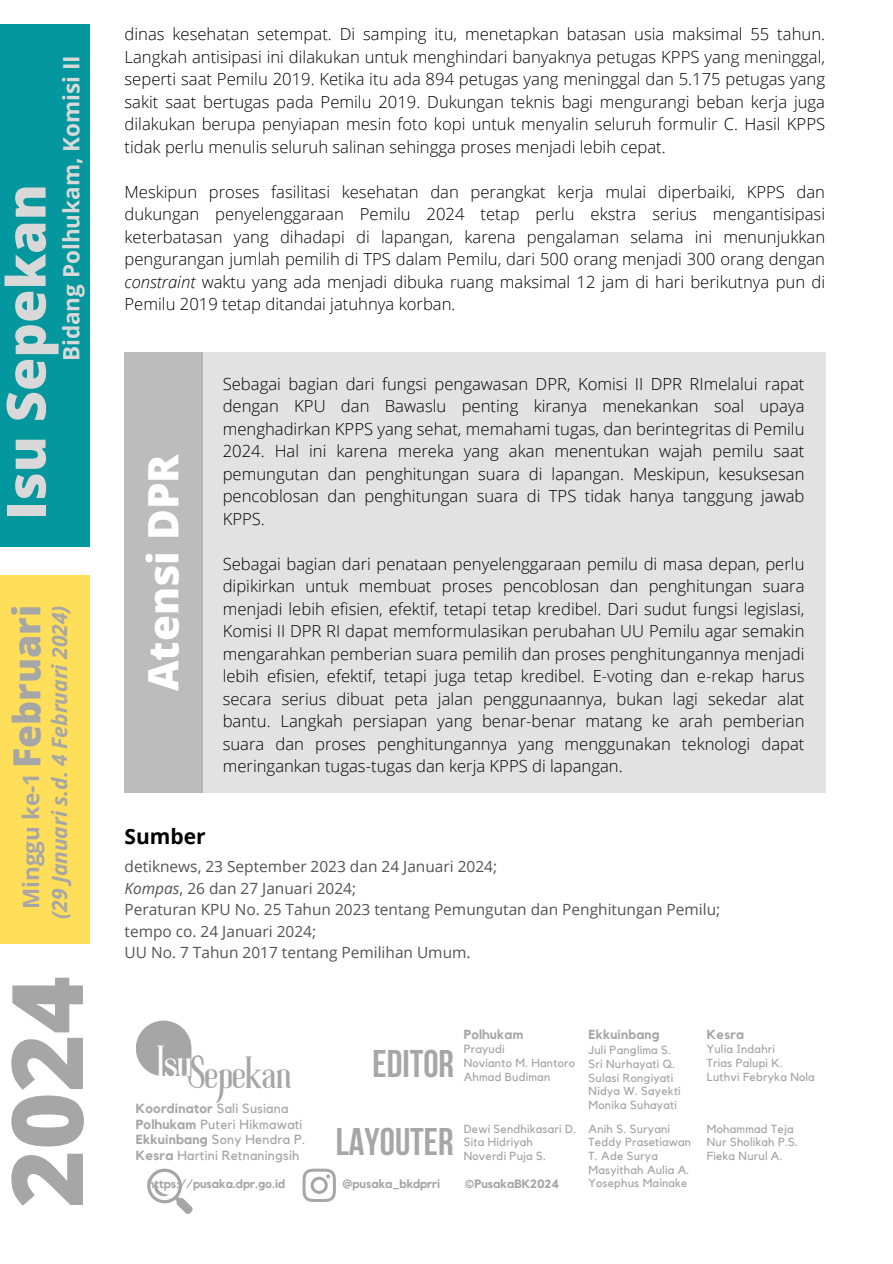
<style>
.page{position:relative;width:893px;height:1264px;background:#fff}
.page>*{position:absolute;margin:0;border:0;box-sizing:border-box;transform-origin:0 0}
.t1{font:800 98.85px "Open Sans";color:#a6a6a6}
.t2{font:800 54px "Open Sans";color:#d9d9d9}
.t3{font:800 42px "Open Sans";color:#fff}
.t4{font:40.65px "Roller Coaster";color:#a6a6a6}
.t5{font:40.65px "Roller Coaster";color:#fff}
.t6{font:700 38.4px "Bebas Neue";color:#a6a6a6}
.t7{font:800 37.5px "Open Sans";color:#a6a6a6}
.t8{font:700 22.5px "Open Sans";color:#d9d9d9}
.t9{font:700 22.5px "Open Sans";color:#a6a6a6}
.t10{font:italic 700 21px "Open Sans";color:#a6a6a6}
.t11{font:700 21px "Open Sans";color:#000}
.t12{font:300 16.65px/22.5px "Open Sans";color:#000;text-align:justify}
.t13{font:15.45px "Open Sans";color:#545454}
.t14{font:13.2px "Kollektif";letter-spacing:.02em;color:#a6a6a6}
.t15{font:700 13.2px "Kollektif";letter-spacing:.02em;color:#a6a6a6}
.t16{font:700 13.05px "Kollektif";letter-spacing:.02em;color:#a6a6a6}
.t17{font:700 12px "Kollektif";color:#a6a6a6}
.t18{font:11.7px "Kollektif";letter-spacing:.02em;color:#a6a6a6}
.s1{font-style:italic}
.s2{font-weight:400}
.s3{font-weight:700}
</style>
<div class="page">
<div style="left:201px;top:352px;width:624px;height:441px;background:#e2e2e2"></div>
<div style="left:0;top:25px;width:89px;height:522px;background:#04979d"></div>
<div style="left:0;top:575px;width:89px;height:368px;background:#ffde59"></div>
<svg style="left:136px;top:1020px;width:55px;height:56px"></svg>
<svg style="left:302px;top:1168px;width:34px;height:33px"></svg>
<svg style="left:147px;top:1168px;width:46px;height:46px"></svg>
<div style="left:124px;top:352px;width:79px;height:441px;background:#bcbcbc"></div>
<p class="t8" style="left:55px;top:361px;width:308px;rotate:-90deg">Bidang Polhukam, Komisi II</p>
<p class="t2" style="left:-12px;top:520px;width:337px;rotate:-90deg">Isu Sepekan</p>
<p class="t10" style="left:45px;top:919px;width:316px;rotate:-90deg">(29 Januari s.d. 4 Februari 2024)</p>
<p class="t7" style="left:0;top:768px;width:165px;rotate:-90deg">Februari</p>
<p class="t9" style="left:15px;top:909px;width:138px;rotate:-90deg">Minggu ke-1</p>
<p class="t1" style="left:-23px;top:1207px;width:233px;rotate:-90deg">2024</p>
<p class="t12" style="left:124px;top:22px;width:702px">dinas kesehatan setempat. Di samping itu, menetapkan batasan usia maksimal 55 tahun.<br>Langkah antisipasi ini dilakukan untuk menghindari banyaknya petugas KPPS yang meninggal, seperti saat Pemilu 2019. Ketika itu ada 894 petugas yang meninggal dan 5.175 petugas yang sakit saat bertugas pada Pemilu 2019. Dukungan teknis bagi mengurangi beban kerja juga dilakukan berupa penyiapan mesin foto kopi untuk menyalin seluruh formulir C. Hasil KPPS tidak perlu menulis seluruh salinan sehingga proses menjadi lebih cepat.</p>
<p class="t12" style="left:124px;top:180px;width:702px">Meskipun proses fasilitasi kesehatan dan perangkat kerja mulai diperbaiki, KPPS dan dukungan penyelenggaraan Pemilu 2024 tetap perlu ekstra serius mengantisipasi keterbatasan yang dihadapi di lapangan, karena pengalaman selama ini menunjukkan pengurangan jumlah pemilih di TPS dalam Pemilu, dari 500 orang menjadi 300 orang dengan <span class="s1">constraint</span> waktu yang ada menjadi dibuka ruang maksimal 12 jam di hari berikutnya pun di Pemilu 2019 tetap ditandai jatuhnya korban.</p>
<p class="t3" style="left:134px;top:691px;width:239px;rotate:-90deg">Atensi DPR</p>
<p class="t12" style="left:223px;top:372px;width:583px">Sebagai bagian dari fungsi pengawasan DPR, Komisi II DPR RImelalui rapat dengan KPU dan Bawaslu penting kiranya menekankan soal upaya menghadirkan KPPS yang sehat, memahami tugas, dan berintegritas di Pemilu 2024. Hal ini karena mereka yang akan menentukan wajah pemilu saat pemungutan dan penghitungan suara di lapangan. Meskipun, kesuksesan pencoblosan dan penghitungan suara di TPS tidak hanya tanggung jawab KPPS.</p>
<p class="t12" style="left:223px;top:552px;width:583px">Sebagai bagian dari penataan penyelenggaraan pemilu di masa depan, perlu dipikirkan untuk membuat proses pencoblosan dan penghitungan suara menjadi lebih efisien, efektif, tetapi tetap kredibel. Dari sudut fungsi legislasi, Komisi II DPR RI dapat memformulasikan perubahan UU Pemilu agar semakin mengarahkan pemberian suara pemilih dan proses penghitungannya menjadi lebih efisien, efektif, tetapi juga tetap kredibel. E-voting dan e-rekap harus secara serius dibuat peta jalan penggunaannya, bukan lagi sekedar alat bantu. Langkah persiapan yang benar-benar matang ke arah pemberian suara dan proses penghitungannya yang menggunakan teknologi dapat meringankan tugas-tugas dan kerja KPPS di lapangan.</p>
<p class="t11" style="left:124px;top:821px;width:83px">Sumber</p>
<p class="t13" style="left:124px;top:855px;width:374px">detiknews, 23 September 2023 dan 24 Januari 2024;</p>
<p class="t13" style="left:124px;top:877px;width:233px"><span class="s1">Kompas</span>, 26 dan 27 Januari 2024;</p>
<p class="t13" style="left:124px;top:898px;width:597px">Peraturan KPU No. 25 Tahun 2023 tentang Pemungutan dan Penghitungan Pemilu;</p>
<p class="t13" style="left:124px;top:920px;width:193px">tempo co. 24 Januari 2024;</p>
<p class="t13" style="left:124px;top:941px;width:347px">UU No. 7 Tahun 2017 tentang Pemilihan Umum.</p>
<h2 class="t5" style="left:157px;top:1046px;width:37px">Isu</h2>
<p class="t4" style="left:187px;top:1057px;width:105px">Sepekan</p>
<p class="t15" style="left:136px;top:1102px;width:154px">Koordinator <span class="s2">Sali Susiana</span></p>
<h3 class="t14" style="left:136px;top:1118px;width:168px"><span class="s3">Polhukam</span> Puteri Hikmawati</h3>
<h4 class="t14" style="left:136px;top:1133px;width:171px"><span class="s3">Ekkuinbang</span> Sony Hendra P.</h4>
<p class="t14" style="left:136px;top:1148px;width:165px"><span class="s3">Kesra</span> Hartini Retnaningsih</p>
<h6 class="t17" style="left:148px;top:1177px;width:139px">https://pusaka.dpr.go.id</h6>
<p class="t6" style="left:372px;top:1048px;width:83px">EDITOR</p>
<p class="t16" style="left:463px;top:1028px;width:61px">Polhukam</p>
<h1 class="t18" style="left:463px;top:1043px;width:42px">Prayudi</h1>
<p class="t18" style="left:463px;top:1057px;width:113px">Novianto M. Hantoro</p>
<p class="t18" style="left:463px;top:1071px;width:88px">Ahmad Budiman</p>
<h4 class="t6" style="left:336px;top:1125px;width:119px">LAYOUTER</h4>
<p class="t18" style="left:463px;top:1123px;width:114px">Dewi Sendhikasari D.</p>
<p class="t18" style="left:463px;top:1136px;width:71px">Sita Hidriyah</p>
<p class="t18" style="left:463px;top:1150px;width:84px">Noverdi Puja S.</p>
<p class="t17" style="left:342px;top:1177px;width:99px">@pusaka_bkdprri</p>
<p class="t17" style="left:464px;top:1177px;width:97px">©PusakaBK2024</p>
<p class="t16" style="left:588px;top:1028px;width:72px">Ekkuinbang</p>
<p class="t18" style="left:588px;top:1044px;width:84px">Juli Panglima S.</p>
<p class="t18" style="left:588px;top:1058px;width:88px">Sri Nurhayati Q.</p>
<p class="t18" style="left:588px;top:1072px;width:86px">Sulasi Rongiyati</p>
<p class="t18" style="left:588px;top:1085px;width:94px">Nidya W. Sayekti</p>
<p class="t18" style="left:588px;top:1099px;width:90px">Monika Suhayati</p>
<p class="t18" style="left:588px;top:1123px;width:83px">Anih S. Suryani</p>
<p class="t18" style="left:588px;top:1136px;width:104px">Teddy Prasetiawan</p>
<p class="t18" style="left:588px;top:1150px;width:71px">T. Ade Surya</p>
<p class="t18" style="left:588px;top:1164px;width:102px">Masyithah Aulia A.</p>
<h5 class="t18" style="left:588px;top:1177px;width:100px">Yosephus Mainake</h5>
<h5 class="t16" style="left:706px;top:1028px;width:39px">Kesra</h5>
<p class="t18" style="left:706px;top:1043px;width:70px">Yulia Indahri</p>
<p class="t18" style="left:706px;top:1057px;width:77px">Trias Palupi K.</p>
<p class="t18" style="left:706px;top:1071px;width:109px">Luthvi Febryka Nola</p>
<p class="t18" style="left:706px;top:1123px;width:88px">Mohammad Teja</p>
<p class="t18" style="left:706px;top:1136px;width:93px">Nur Sholikah P.S.</p>
<p class="t18" style="left:706px;top:1150px;width:77px">Fieka Nurul A.</p>
</div>
